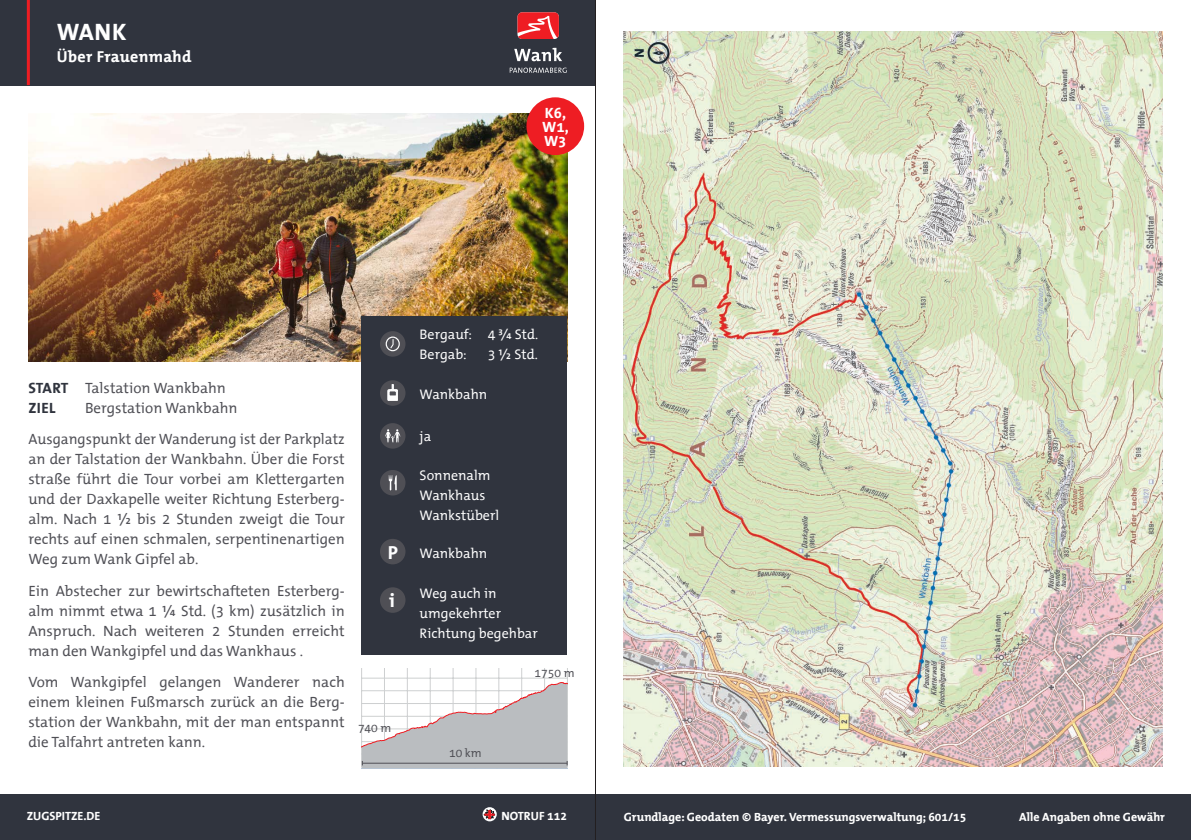
<style>
.page{position:relative;width:1191px;height:840px;background:#fff}
.page>*{position:absolute;margin:0;border:0;box-sizing:border-box;transform-origin:0 0}
.t1{font:700 24px "The Mix Office";color:#fff}
.t2{font:700 19.2px "The Mix Office";color:#fff}
.t3{font:700 16px "The Mix Office";letter-spacing:.02em;color:#fff}
.t4{font:15px/20px "The Mix Office";color:#4f4f55;text-align:justify}
.t5{font:700 15px/14px "The Mix Office";color:#fff}
.t6{font:14px/20px "The Mix Office";color:#fff}
.t7{font:700 12px "The Mix Office";color:#fff}
.t8{font:12px "The Mix Office";color:#4f4f55}
.s1{font-weight:700;color:#30343e}
.s2{font-weight:700;font-size:19.2px}
</style>
<div class="page">
<img style="left:28px;top:113px;width:539px;height:248px">
<div style="left:362px;top:315px;width:205px;height:339px;background:#30343e"></div>
<div style="left:0;top:0;width:595px;height:85px;background:#30343e"></div>
<div style="left:0;top:794px;width:595px;height:45px;background:#30343e"></div>
<hr style="left:27px;top:0;width:3px;height:85px;background:#ee1d23">
<svg style="left:514px;top:48px;width:48px;height:13px"></svg>
<svg style="left:510px;top:68px;width:56px;height:5px"></svg>
<svg style="left:517px;top:12px;width:42px;height:27px"></svg>
<svg style="left:482px;top:806px;width:15px;height:14px"></svg>
<svg style="left:484px;top:808px;width:11px;height:10px"></svg>
<div style="left:526px;top:97px;width:58px;height:58px;background:#ee1d23;border-radius:50%"></div>
<div style="left:595px;top:794px;width:596px;height:45px;background:#30343e"></div>
<hr style="left:362px;top:668px;width:1px;height:98px;background:#ced0d1">
<hr style="left:384px;top:668px;width:1px;height:98px;background:#ced0d1">
<hr style="left:407px;top:668px;width:1px;height:98px;background:#ced0d1">
<hr style="left:430px;top:668px;width:1px;height:98px;background:#ced0d1">
<hr style="left:453px;top:668px;width:1px;height:98px;background:#ced0d1">
<hr style="left:475px;top:668px;width:1px;height:98px;background:#ced0d1">
<hr style="left:498px;top:668px;width:1px;height:98px;background:#ced0d1">
<hr style="left:521px;top:668px;width:1px;height:98px;background:#ced0d1">
<hr style="left:544px;top:668px;width:1px;height:98px;background:#ced0d1">
<hr style="left:567px;top:668px;width:1px;height:98px;background:#ced0d1">
<hr style="left:362px;top:677px;width:205px;height:1px;background:#ced0d1">
<svg style="left:362px;top:681px;width:205px;height:88px"></svg>
<div style="left:380px;top:538px;width:25px;height:26px;background:#4f4f55;border-radius:50%"></div>
<div style="left:380px;top:380px;width:25px;height:25px;background:#4f4f55;border-radius:50%"></div>
<svg style="left:388px;top:384px;width:10px;height:16px"></svg>
<div style="left:380px;top:423px;width:25px;height:25px;background:#4f4f55;border-radius:50%"></div>
<svg style="left:385px;top:429px;width:15px;height:13px"></svg>
<div style="left:380px;top:469px;width:25px;height:26px;background:#4f4f55;border-radius:50%"></div>
<svg style="left:389px;top:475px;width:8px;height:15px"></svg>
<div style="left:380px;top:331px;width:25px;height:25px;background:#4f4f55;border-radius:50%"></div>
<svg style="left:390px;top:339px;width:3px;height:9px"></svg>
<div style="left:386px;top:336px;width:14px;height:15px;border:1px solid #fff;border-radius:50%"></div>
<div style="left:380px;top:587px;width:25px;height:25px;background:#4f4f55;border-radius:50%"></div>
<img style="left:624px;top:31px;width:538px;height:735px">
<hr style="left:595px;top:0;width:1px;height:839px;background:#231f20">
<h1 class="t1" style="left:57px;top:20px;width:71px">WANK</h1>
<p class="t3" style="left:57px;top:48px;width:136px">Über Frauenmahd</p>
<p class="t5" style="left:542px;top:106px;width:28px">K6,<br>W1,<br>W3</p>
<p class="t4" style="left:28px;top:378px;width:199px"><span class="s1">START</span> Talstation Wankbahn<br><span class="s1">ZIEL</span></p>
<p class="t4" style="left:28px;top:392px;width:318px;line-height:31.4px;text-indent:57px">Bergstation Wankbahn<br>Ausgangspunkt der Wanderung ist der Parkplatz</p>
<p class="t4" style="left:28px;top:449px;width:318px">an der Talstation der Wankbahn. Über die Forst straße führt die Tour vorbei am Klettergarten und der Daxkapelle weiter Richtung Esterberg&shy;alm. Nach 1 ½ bis 2 Stunden zweigt die Tour rechts auf einen schmalen, serpentinenartigen Weg zum Wank Gipfel ab.</p>
<p class="t4" style="left:28px;top:581px;width:318px">Ein Abstecher zur bewirtschafteten Esterberg&shy;alm nimmt etwa 1 ¼ Std. (3 km) zusätzlich in Anspruch. Nach weiteren 2 Stunden erreicht man den Wankgipfel und das Wankhaus .</p>
<p class="t4" style="left:28px;top:672px;width:318px">Vom Wankgipfel gelangen Wanderer nach einem kleinen Fußmarsch zurück an die Berg&shy;station der Wankbahn, mit der man entspannt die Talfahrt antreten kann.</p>
<p class="t6" style="left:419px;top:325px;width:120px">Bergauf: 4 ¾ Std.<br>Bergab:</p>
<p class="t6" style="left:488px;top:345px;width:52px">3 ½ Std.</p>
<p class="t6" style="left:419px;top:385px;width:69px">Wankbahn</p>
<p class="t6" style="left:419px;top:426px;width:13px">ja</p>
<p class="t6" style="left:419px;top:466px;width:81px">Sonnenalm<br>Wankhaus<br>Wankstüberl</p>
<p class="t6" style="left:388px;top:543px;width:101px"><span class="s2">P</span> Wankbahn</p>
<p class="t2" style="left:389px;top:590px;width:7px">i</p>
<p class="t8" style="left:358px;top:721px;width:35px">740 m</p>
<p class="t6" style="left:419px;top:583px;width:120px">Weg auch in umgekehrter<br>Richtung begehbar</p>
<p class="t8" style="left:449px;top:746px;width:34px">10 km</p>
<p class="t8" style="left:534px;top:666px;width:41px">1750 m</p>
<p class="t7" style="left:27px;top:808px;width:75px">ZUGSPITZE.DE</p>
<p class="t7" style="left:501px;top:808px;width:67px">NOTRUF 112</p>
<p class="t7" style="left:624px;top:809px;width:344px">Grundlage: Geodaten © Bayer. Vermessungsverwaltung; 601/15</p>
<p class="t7" style="left:1019px;top:809px;width:147px">Alle Angaben ohne Gewähr</p>
</div>
